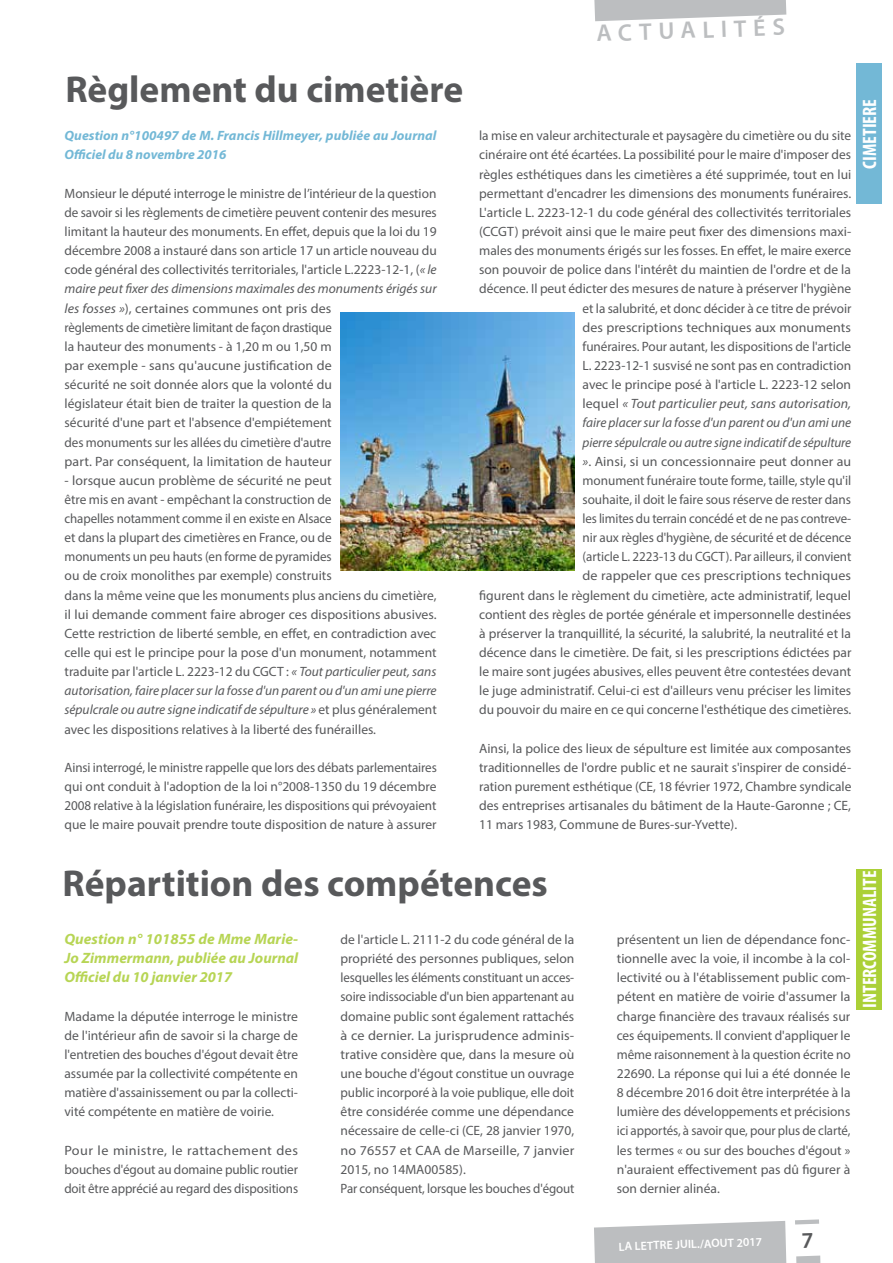
<style>
.page{position:relative;width:893px;height:1263px;background:#fff}
.page>*{position:absolute;margin:0;border:0;box-sizing:border-box;transform-origin:0 0}
.t1{font:700 37.5px "Myriad Pro";color:#58595b}
.t2{font:600 24px "Myriad Pro";color:#bcbec0}
.t3{font:700 condensed 19.5px "Myriad Pro";color:#fff}
.t4{font:italic 700 15px/19.2px "Myriad Pro";color:#b7d554;text-align:justify}
.t5{font:13.5px/19.2px "Myriad Pro";color:#58595b;text-align:justify}
.t6{font:13.5px/19.2px "Myriad Pro";color:#58595b;text-align:justify;scale:1.05 1}
.t7{font:italic 700 13.5px/19.2px "Myriad Pro";letter-spacing:.005em;color:#73b8d6}
.t8{font:600 12px "Myriad Pro";color:#fff}
.s1{font-style:italic}
</style>
<div class="page">
<svg style="left:594px;top:1221px;width:193px;height:42px;background:#c1c3c5"></svg>
<svg style="left:795px;top:1219px;width:24px;height:5px"></svg>
<svg style="left:796px;top:1255px;width:25px;height:8px"></svg>
<svg style="left:594px;top:0;width:192px;height:21px;background:#c6c7c9"></svg>
<div style="left:856px;top:64px;width:26px;height:140px;background:#73b8d6"></div>
<div style="left:856px;top:869px;width:26px;height:140px;background:#abd037"></div>
<img style="left:340px;top:313px;width:234px;height:258px">
<h1 class="t1" style="left:65px;top:65px;width:399px">Règlement du cimetière</h1>
<p class="t7" style="left:65px;top:126px;width:373px">Question n°100497 de M. Francis Hillmeyer, publiée au Journal<br>Officiel du 8 novembre 2016</p>
<p class="t5" style="left:65px;top:183px;width:374px;text-align:left">Monsieur le député interroge le ministre de l’intérieur de la question de savoir si les règlements de cimetière peuvent contenir des mesures limitant la hauteur des monuments. En effet, depuis que la loi du 19 décembre 2008 a instauré dans son article 17 un article nouveau du code général des collectivités territoriales, l'article L.2223-12-1, (<span class="s1">« le maire peut fixer des dimensions maximales des monuments érigés sur les fosses »</span>), certaines communes ont pris des<br>règlements de cimetière limitant de façon drastique<br>la hauteur des monuments - à 1,20 m ou 1,50 m<br>par exemple - sans qu'aucune justification de<br>sécurité ne soit donnée alors que la volonté du<br>législateur était bien de traiter la question de la<br>sécurité d'une part et l'absence d'empiétement<br>des monuments sur les allées du cimetière d'autre<br>part. Par conséquent, la limitation de hauteur</p>
<p class="t5" style="left:65px;top:470px;width:374px;text-align:left">- lorsque aucun problème de sécurité ne peut<br>être mis en avant - empêchant la construction de<br>chapelles notamment comme il en existe en Alsace<br>et dans la plupart des cimetières en France, ou de<br>monuments un peu hauts (en forme de pyramides<br>ou de croix monolithes par exemple) construits<br>dans la même veine que les monuments plus anciens du cimetière, il lui demande comment faire abroger ces dispositions abusives.<br>Cette restriction de liberté semble, en effet, en contradiction avec celle qui est le principe pour la pose d'un monument, notamment traduite par l'article L. 2223-12 du CGCT : <span class="s1">« Tout particulier peut, sans autorisation, faire placer sur la fosse d'un parent ou d'un ami une pierre sépulcrale ou autre signe indicatif de sépulture »</span> et plus généralement avec les dispositions relatives à la liberté des funérailles.</p>
<p class="t5" style="left:65px;top:757px;width:374px">Ainsi interrogé, le ministre rappelle que lors des débats parlementaires qui ont conduit à l'adoption de la loi n°2008-1350 du 19 décembre 2008 relative à la législation funéraire, les dispositions qui prévoyaient que le maire pouvait prendre toute disposition de nature à assurer</p>
<h2 class="t2" style="left:596px;top:18px;width:190px;rotate:-2deg">ACTUALITÉS</h2>
<p class="t5" style="left:479px;top:126px;width:374px;text-align:right">la mise en valeur architecturale et paysagère du cimetière ou du site cinéraire ont été écartées. La possibilité pour le maire d'imposer des règles esthétiques dans les cimetières a été supprimée, tout en lui permettant d'encadrer les dimensions des monuments funéraires.<br>L'article L. 2223-12-1 du code général des collectivités territoriales (CCGT) prévoit ainsi que le maire peut fixer des dimensions maxi&shy;males des monuments érigés sur les fosses. En effet, le maire exerce son pouvoir de police dans l'intérêt du maintien de l'ordre et de la décence. Il peut édicter des mesures de nature à préserver l'hygiène et la salubrité, et donc décider à ce titre de prévoir<br>des prescriptions techniques aux monuments<br>funéraires. Pour autant, les dispositions de l'article<br>L. 2223-12-1 susvisé ne sont pas en contradiction<br>avec le principe posé à l'article L. 2223-12 selon<br>lequel <span class="s1">« Tout particulier peut, sans autorisation,<br>faire placer sur la fosse d'un parent ou d'un ami une<br>pierre sépulcrale ou autre signe indicatif de sépulture<br>»</span>. Ainsi, si un concessionnaire peut donner au<br>monument funéraire toute forme, taille, style qu'il<br>souhaite, il doit le faire sous réserve de rester dans<br>les limites du terrain concédé et de ne pas contreve-<br>nir aux règles d'hygiène, de sécurité et de décence<br>(article L. 2223-13 du CGCT). Par ailleurs, il convient<br>de rappeler que ces prescriptions techniques<br>figurent dans le règlement du cimetière, acte administratif, lequel contient des règles de portée générale et impersonnelle destinées à préserver la tranquillité, la sécurité, la salubrité, la neutralité et la décence dans le cimetière. De fait, si les prescriptions édictées par le maire sont jugées abusives, elles peuvent être contestées devant le juge administratif. Celui-ci est d'ailleurs venu préciser les limites du pouvoir du maire en ce qui concerne l'esthétique des cimetières.</p>
<p class="t5" style="left:479px;top:738px;width:374px">Ainsi, la police des lieux de sépulture est limitée aux composantes traditionnelles de l'ordre public et ne saurait s'inspirer de considé&shy;ration purement esthétique (CE, 18 février 1972, Chambre syndicale des entreprises artisanales du bâtiment de la Haute-Garonne ; CE, 11 mars 1983, Commune de Bures-sur-Yvette).</p>
<h3 class="t3" style="left:857px;top:169px;width:71px;rotate:-90deg">CIMETIERE</h3>
<h1 class="t1" style="left:63px;top:858px;width:487px">Répartition des compétences</h1>
<p class="t4" style="left:64px;top:929px;width:235px">Question n° 101855 de Mme Marie-Jo Zimmermann, publiée au Journal Officiel du 10 janvier 2017</p>
<p class="t5" style="left:64px;top:1006px;width:235px">Madame la députée interroge le ministre de l'intérieur afin de savoir si la charge de l'entretien des bouches d'égout devait être assumée par la collectivité compétente en matière d'assainissement ou par la collecti&shy;vité compétente en matière de voirie.</p>
<p class="t6" style="left:64px;top:1140px;width:224px">Pour le ministre, le rattachement des bouches d'égout au domaine public routier doit être apprécié au regard des dispositions</p>
<p class="t5" style="left:341px;top:930px;width:235px;text-align:left">de l'article L. 2111-2 du code général de la propriété des personnes publiques, selon lesquelles les éléments constituant un acces&shy;soire indissociable d'un bien appartenant au domaine public sont également rattachés à ce dernier. La jurisprudence adminis&shy;trative considère que, dans la mesure où une bouche d'égout constitue un ouvrage public incorporé à la voie publique, elle doit être considérée comme une dépendance nécessaire de celle-ci (CE, 28 janvier 1970, no 76557 et CAA de Marseille, 7 janvier 2015, no 14MA00585).<br>Par conséquent, lorsque les bouches d'égout</p>
<p class="t5" style="left:617px;top:930px;width:235px">présentent un lien de dépendance fonc&shy;tionnelle avec la voie, il incombe à la col&shy;lectivité ou à l'établissement public com&shy;pétent en matière de voirie d'assumer la charge financière des travaux réalisés sur ces équipements. Il convient d'appliquer le même raisonnement à la question écrite no 22690. La réponse qui lui a été donnée le 8 décembre 2016 doit être interprétée à la lumière des développements et précisions ici apportés, à savoir que, pour plus de clarté, les termes « ou sur des bouches d'égout » n'auraient effectivement pas dû figurer à son dernier alinéa.</p>
<h3 class="t3" style="left:857px;top:1008px;width:139px;rotate:-90deg">INTERCOMMUNALITE</h3>
<p class="t8" style="left:618px;top:1239px;width:145px;rotate:-2deg">LA LETTRE JUIL./AOUT 2017</p>
</div>
